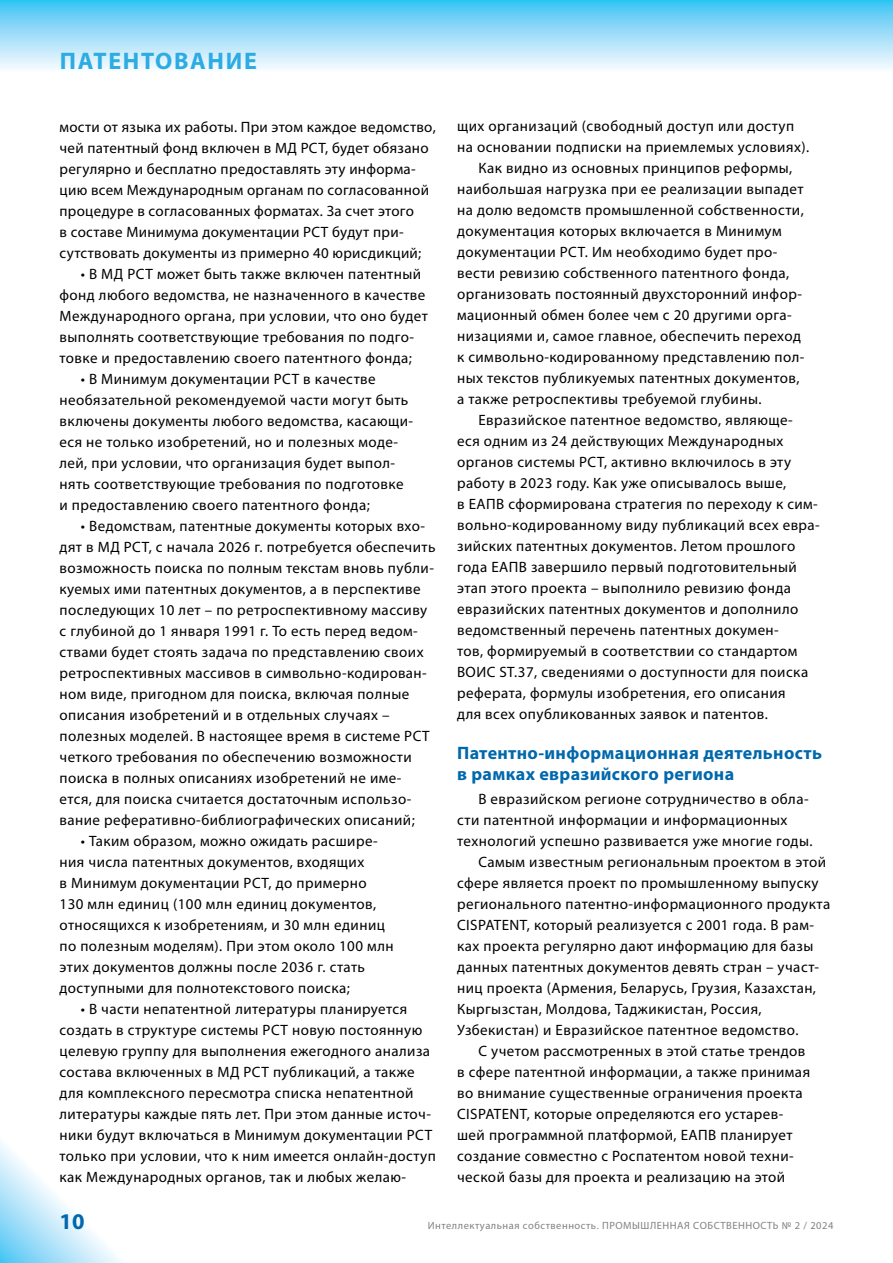
<style>
.page{position:relative;width:893px;height:1263px;background:#fff}
.page>*{position:absolute;margin:0;border:0;box-sizing:border-box;transform-origin:0 0}
.t1{font:700 24px "Myriad Pro";letter-spacing:.07em;color:#2cace2}
.t2{font:700 22.5px "Myriad Pro";color:#0068ac}
.t3{font:700 18px/21px "Myriad Pro";letter-spacing:.02em;color:#0068ac}
.t4{font:15px/21px "Myriad Pro";letter-spacing:.03em;color:#000}
.t5{font:10.5px "Myriad Pro";letter-spacing:.05em;color:#808285}
</style>
<div class="page">
<svg style="left:0;top:1141px;width:122px;height:122px"></svg>
<div style="left:0;top:0;width:893px;height:72px;background:linear-gradient(to bottom,#3ec3f4,#fdfbff)"></div>
<h1 class="t1" style="left:60px;top:45px;width:199px">ПАТЕНТОВАНИЕ</h1>
<p class="t4" style="left:60px;top:116px;width:378px">мости от языка их работы. При этом каждое ведомство, чей патентный фонд включен в МД РСТ, будет обязано регулярно и бесплатно предоставлять эту информа&shy;цию всем Международным органам по согласованной процедуре в согласованных форматах. За счет этого<br>в составе Минимума документации РСТ будут при&shy;сутствовать документы из примерно 40 юрисдикций;</p>
<p class="t4" style="left:60px;top:263px;width:370px;text-indent:21px">• В МД РСТ может быть также включен патентный фонд любого ведомства, не назначенного в качестве Международного органа, при условии, что оно будет выполнять соответствующие требования по подго&shy;товке и предоставлению своего патентного фонда;</p>
<p class="t4" style="left:60px;top:368px;width:355px;text-indent:21px">• В Минимум документации РСТ в качестве необязательной рекомендуемой части могут быть включены документы любого ведомства, касающи&shy;еся не только изобретений, но и полезных моде&shy;лей, при условии, что организация будет выпол&shy;нять соответствующие требования по подготовке и предоставлению своего патентного фонда;</p>
<p class="t4" style="left:60px;top:515px;width:377px;text-indent:21px">• Ведомствам, патентные документы которых вхо&shy;дят в МД РСТ, с начала 2026 г. потребуется обеспечить возможность поиска по полным текстам вновь публи&shy;куемых ими патентных документов, а в перспективе последующих 10 лет – по ретроспективному массиву с глубиной до 1 января 1991 г. То есть перед ведом&shy;ствами будет стоять задача по представлению своих ретроспективных массивов в символьно-кодирован&shy;ном виде, пригодном для поиска, включая полные описания изобретений и в отдельных случаях – полезных моделей. В настоящее время в системе PCT четкого требования по обеспечению возможности поиска в полных описаниях изобретений не име&shy;ется, для поиска считается достаточным использо&shy;вание реферативно-библиографических описаний;</p>
<p class="t4" style="left:60px;top:830px;width:336px;text-indent:21px">• Таким образом, можно ожидать расшире&shy;ния числа патентных документов, входящих<br>в Минимум документации PCT, до примерно 130 млн единиц (100 млн единиц документов, относящихся к изобретениям, и 30 млн единиц по полезным моделям). При этом около 100 млн этих документов должны после 2036 г. стать доступными для полнотекстового поиска;</p>
<p class="t4" style="left:60px;top:998px;width:378px;text-indent:21px">• В части непатентной литературы планируется создать в структуре системы PCT новую постоянную целевую группу для выполнения ежегодного анализа состава включенных в МД РСТ публикаций, а также для комплексного пересмотра списка непатентной литературы каждые пять лет. При этом данные источ&shy;ники будут включаться в Минимум документации PCT только при условии, что к ним имеется онлайн-доступ как Международных органов, так и любых желаю-</p>
<p class="t4" style="left:457px;top:116px;width:339px">щих организаций (свободный доступ или доступ</p>
<p class="t4" style="left:457px;top:137px;width:354px">на основании подписки на приемлемых условиях).</p>
<p class="t4" style="left:478px;top:158px;width:315px">Как видно из основных принципов реформы,</p>
<p class="t4" style="left:457px;top:179px;width:348px">наибольшая нагрузка при ее реализации выпадет</p>
<p class="t4" style="left:457px;top:200px;width:348px">на долю ведомств промышленной собственности,</p>
<p class="t4" style="left:457px;top:221px;width:326px">документация которых включается в Минимум</p>
<p class="t4" style="left:457px;top:242px;width:322px">документации PCT. Им необходимо будет про-</p>
<p class="t4" style="left:457px;top:263px;width:334px">вести ревизию собственного патентного фонда,</p>
<p class="t4" style="left:457px;top:284px;width:346px">организовать постоянный двухсторонний инфор-</p>
<p class="t4" style="left:457px;top:305px;width:336px">мационный обмен более чем с 20 другими орга-</p>
<p class="t4" style="left:457px;top:326px;width:345px">низациями и, самое главное, обеспечить переход</p>
<p class="t4" style="left:457px;top:347px;width:349px">к символьно-кодированному представлению пол-</p>
<p class="t4" style="left:457px;top:368px;width:344px">ных текстов публикуемых патентных документов,</p>
<p class="t4" style="left:457px;top:389px;width:306px">а также ретроспективы требуемой глубины.</p>
<p class="t4" style="left:478px;top:410px;width:316px">Евразийское патентное ведомство, являюще-</p>
<p class="t4" style="left:457px;top:431px;width:328px">еся одним из 24 действующих Международных</p>
<p class="t4" style="left:457px;top:452px;width:336px">органов системы PCT, активно включилось в эту</p>
<p class="t4" style="left:457px;top:473px;width:331px">работу в 2023 году. Как уже описывалось выше,</p>
<p class="t4" style="left:457px;top:494px;width:362px">в ЕАПВ сформирована стратегия по переходу к сим-</p>
<p class="t4" style="left:457px;top:515px;width:364px">вольно-кодированному виду публикаций всех евра-</p>
<p class="t4" style="left:457px;top:536px;width:340px">зийских патентных документов. Летом прошлого</p>
<p class="t4" style="left:457px;top:557px;width:341px">года ЕАПВ завершило первый подготовительный</p>
<p class="t4" style="left:457px;top:578px;width:336px">этап этого проекта – выполнило ревизию фонда</p>
<p class="t4" style="left:457px;top:599px;width:343px">евразийских патентных документов и дополнило</p>
<p class="t4" style="left:457px;top:620px;width:323px">ведомственный перечень патентных докумен-</p>
<p class="t4" style="left:457px;top:641px;width:342px">тов, формируемый в соответствии со стандартом</p>
<p class="t4" style="left:457px;top:662px;width:353px">ВОИС ST.37, сведениями о доступности для поиска</p>
<p class="t4" style="left:457px;top:683px;width:330px">реферата, формулы изобретения, его описания</p>
<p class="t4" style="left:457px;top:704px;width:312px">для всех опубликованных заявок и патентов.</p>
<p class="t3" style="left:457px;top:742px;width:366px">Патентно-информационная деятельность в рамках евразийского региона</p>
<p class="t4" style="left:478px;top:788px;width:332px">В евразийском регионе сотрудничество в обла-</p>
<p class="t4" style="left:457px;top:809px;width:332px">сти патентной информации и информационных</p>
<p class="t4" style="left:457px;top:830px;width:357px">технологий успешно развивается уже многие годы.</p>
<p class="t4" style="left:478px;top:851px;width:349px">Самым известным региональным проектом в этой</p>
<p class="t4" style="left:457px;top:872px;width:363px">сфере является проект по промышленному выпуску</p>
<p class="t4" style="left:457px;top:893px;width:375px">регионального патентно-информационного продукта</p>
<p class="t4" style="left:457px;top:914px;width:358px">CISPATENT, который реализуется с 2001 года. В рам-</p>
<p class="t4" style="left:457px;top:935px;width:358px">ках проекта регулярно дают информацию для базы</p>
<p class="t4" style="left:457px;top:956px;width:363px">данных патентных документов девять стран – участ-</p>
<p class="t4" style="left:457px;top:977px;width:360px">ниц проекта (Армения, Беларусь, Грузия, Казахстан,</p>
<p class="t4" style="left:457px;top:998px;width:306px">Кыргызстан, Молдова, Таджикистан, Россия,</p>
<p class="t4" style="left:457px;top:1019px;width:343px">Узбекистан) и Евразийское патентное ведомство.</p>
<p class="t4" style="left:478px;top:1040px;width:329px">С учетом рассмотренных в этой статье трендов</p>
<p class="t4" style="left:457px;top:1061px;width:355px">в сфере патентной информации, а также принимая</p>
<p class="t4" style="left:457px;top:1082px;width:347px">во внимание существенные ограничения проекта</p>
<p class="t4" style="left:457px;top:1103px;width:328px">CISPATENT, которые определяются его устарев-</p>
<p class="t4" style="left:457px;top:1124px;width:337px">шей программной платформой, ЕАПВ планирует</p>
<p class="t4" style="left:457px;top:1145px;width:338px">создание совместно с Роспатентом новой техни-</p>
<p class="t4" style="left:457px;top:1166px;width:330px">ческой базы для проекта и реализацию на этой</p>
<h2 class="t2" style="left:60px;top:1206px;width:26px">10</h2>
<p class="t5" style="left:428px;top:1219px;width:407px">Интеллектуальная собственность. ПРОМЫШЛЕННАЯ СОБСТВЕННОСТЬ № 2 / 2024</p>
</div>
